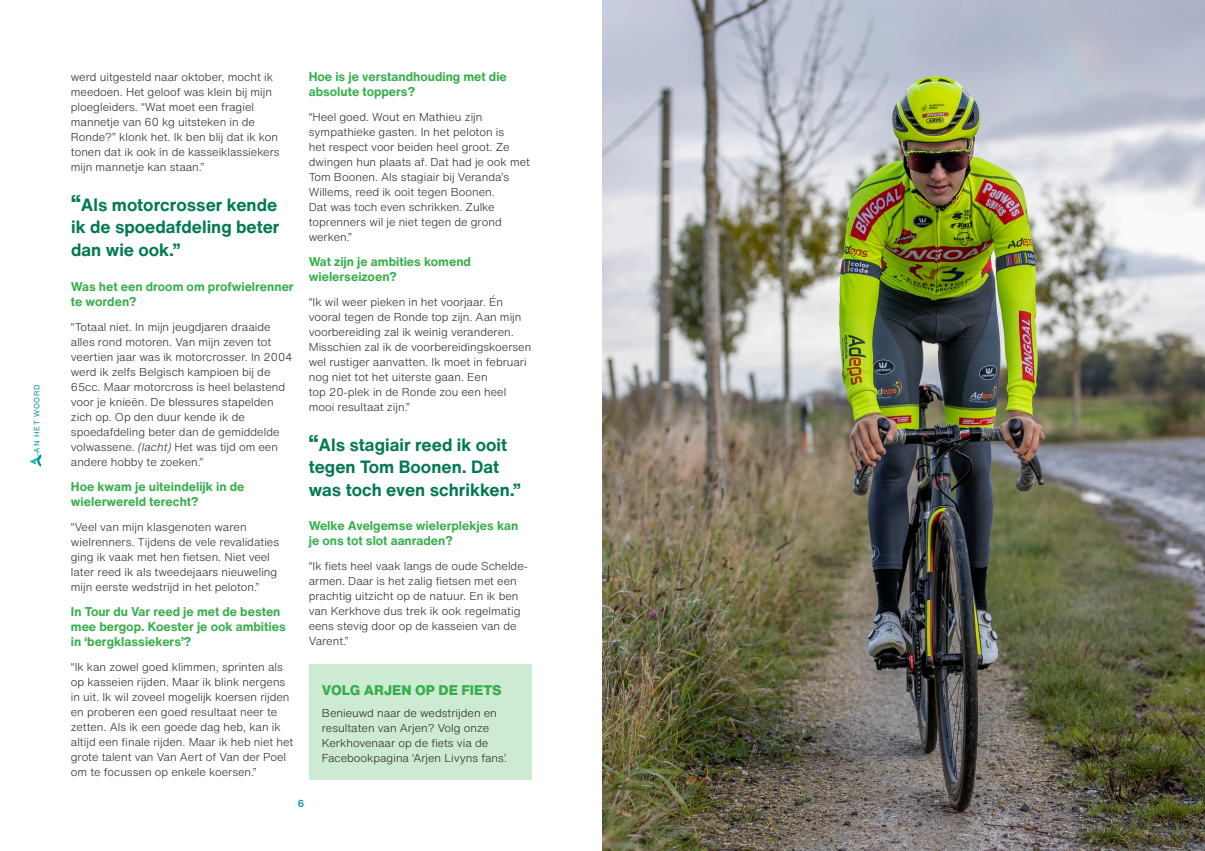
<style>
.page{position:relative;width:1205px;height:851px;background:#fff}
.page>*{position:absolute;margin:0;border:0;box-sizing:border-box;transform-origin:0 0}
.t1{font:700 17.5px/22.5px "Helvetica Now Text";color:#037950}
.t2{font:800 13.75px "Helvetica Now Text";color:#35ae49}
.t3{font:700 12.5px/15px "Helvetica Now Text";color:#35ae49}
.t4{font:300 11.25px/15px "Helvetica Now Text";color:#231f20}
.t5{font:500 10px "Helvetica Now Text";color:#008f95}
.t6{font:7.5px "Helvetica Now Text";letter-spacing:.1em;color:#008f95}
.s1{font-size:22.5px}
.s2{font-style:italic}
</style>
<div class="page">
<img style="left:602px;top:0;width:603px;height:850px">
<div style="left:309px;top:664px;width:222px;height:116px;background:#cdead2"></div>
<svg style="left:30px;top:454px;width:11px;height:12px"></svg>
<p class="t6" style="left:31px;top:456px;width:73px;rotate:-90deg">-AN HET WOORD</p>
<p class="t4" style="left:71px;top:69px;width:210px">werd uitgesteld naar oktober, mocht ik meedoen. Het geloof was klein bij mijn ploegleiders. “Wat moet een fragiel mannetje van 60 kg uitsteken in de Ronde?” klonk het. Ik ben blij dat ik kon tonen dat ik ook in de kasseiklassiekers mijn mannetje kan staan.”</p>
<p class="t1" style="left:71px;top:193px;width:210px"><span class="s1">“</span>Als motorcrosser kende ik de spoedafdeling beter dan wie ook.”</p>
<p class="t3" style="left:71px;top:278px;width:224px">Was het een droom om profwielrenner te worden?</p>
<p class="t4" style="left:71px;top:319px;width:223px">“Totaal niet. In mijn jeugdjaren draaide alles rond motoren. Van mijn zeven tot veertien jaar was ik motorcrosser. In 2004 werd ik zelfs Belgisch kampioen bij de 65cc. Maar motorcross is heel belastend voor je knieën. De blessures stapelden zich op. Op den duur kende ik de spoedafdeling beter dan de gemiddelde volwassene. <span class="s2">(lacht)</span> Het was tijd om een andere hobby te zoeken.”</p>
<p class="t3" style="left:71px;top:478px;width:175px">Hoe kwam je uiteindelijk in de wielerwereld terecht?</p>
<p class="t4" style="left:71px;top:519px;width:210px">“Veel van mijn klasgenoten waren wielrenners. Tijdens de vele revalidaties ging ik vaak met hen fietsen. Niet veel later reed ik als tweedejaars nieuweling mijn eerste wedstrijd in het peloton.”</p>
<p class="t3" style="left:71px;top:603px;width:216px">In Tour du Var reed je met de besten mee bergop. Koester je ook ambities in ‘bergklassiekers’?</p>
<p class="t4" style="left:71px;top:659px;width:224px">“Ik kan zowel goed klimmen, sprinten als op kasseien rijden. Maar ik blink nergens in uit. Ik wil zoveel mogelijk koersen rijden en proberen een goed resultaat neer te zetten. Als ik een goede dag heb, kan ik altijd een finale rijden. Maar ik heb niet het grote talent van Van Aert of Van der Poel om te focussen op enkele koersen.”</p>
<p class="t3" style="left:309px;top:68px;width:200px">Hoe is je verstandhouding met die absolute toppers?</p>
<p class="t4" style="left:309px;top:109px;width:223px">“Heel goed. Wout en Mathieu zijn sympathieke gasten. In het peloton is<br>het respect voor beiden heel groot. Ze dwingen hun plaats af. Dat had je ook met Tom Boonen. Als stagiair bij Veranda’s Willems, reed ik ooit tegen Boonen.<br>Dat was toch even schrikken. Zulke toprenners wil je niet tegen de grond werken.”</p>
<p class="t3" style="left:309px;top:253px;width:164px">Wat zijn je ambities komend wielerseizoen?</p>
<p class="t4" style="left:309px;top:294px;width:224px">“Ik wil weer pieken in het voorjaar. Én vooral tegen de Ronde top zijn. Aan mijn voorbereiding zal ik weinig veranderen.<br>Misschien zal ik de voorbereidingskoersen wel rustiger aanvatten. Ik moet in februari nog niet tot het uiterste gaan. Een<br>top 20-plek in de Ronde zou een heel mooi resultaat zijn.”</p>
<p class="t1" style="left:309px;top:432px;width:214px"><span class="s1">“</span>Als stagiair reed ik ooit tegen Tom Boonen. Dat was toch even schrikken.”</p>
<p class="t3" style="left:309px;top:517px;width:211px">Welke Avelgemse wielerplekjes kan je ons tot slot aanraden?</p>
<p class="t4" style="left:309px;top:558px;width:221px">“Ik fiets heel vaak langs de oude Schelde&shy;armen. Daar is het zalig fietsen met een prachtig uitzicht op de natuur. En ik ben van Kerkhove dus trek ik ook regelmatig eens stevig door op de kasseien van de Varent.”</p>
<p class="t2" style="left:322px;top:679px;width:181px">VOLG ARJEN OP DE FIETS</p>
<p class="t4" style="left:322px;top:705px;width:187px">Benieuwd naar de wedstrijden en resultaten van Arjen? Volg onze Kerkhovenaar op de fiets via de Facebookpagina ‘Arjen Livyns fans’.</p>
<p class="t5" style="left:298px;top:795px;width:8px">6</p>
</div>
